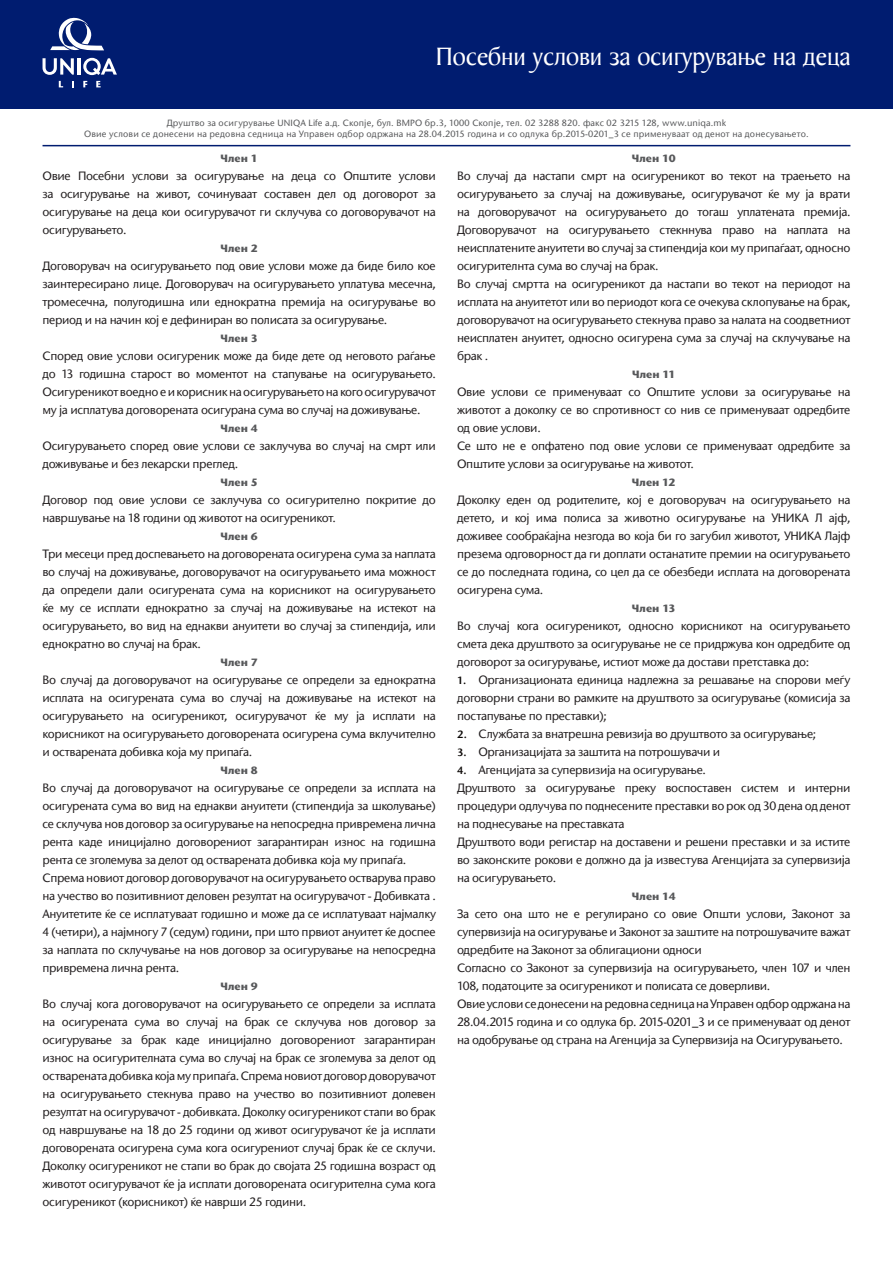
<style>
.page{position:relative;width:893px;height:1263px;background:#fff}
.page>*{position:absolute;margin:0;border:0;box-sizing:border-box;transform-origin:0 0}
.поглавје_наслов{font:27px "Baker Signet";color:#fff}
.текст{font:500 12px/18px "Stone Sans ITC";letter-spacing:-.03em;color:#231f20;text-align:justify}
.член{font:700 10.5px "Stone Sans ITC";color:#57585a}
.наслов_хедер{font:500 9px "Stone Sans ITC";letter-spacing:.015em;color:#57585a}
.s1{font-weight:600;font-size:10.5px;color:#0c0806}
</style>
<div class="page">
<div style="left:0;top:0;width:893px;height:108px;background:#001c70"></div>
<hr style="left:77px;top:58px;width:4px;height:17px;background:#fff">
<svg style="left:83px;top:58px;width:34px;height:17px"></svg>
<svg style="left:50px;top:17px;width:54px;height:33px"></svg>
<hr style="left:43px;top:145px;width:807px;height:1px;background:#001c70">
<svg style="left:43px;top:58px;width:31px;height:17px"></svg>
<svg style="left:59px;top:81px;width:4px;height:6px"></svg>
<svg style="left:72px;top:81px;width:2px;height:6px"></svg>
<svg style="left:83px;top:81px;width:4px;height:6px"></svg>
<svg style="left:96px;top:81px;width:5px;height:6px"></svg>
<p class="поглавје_наслов" style="left:436px;top:41px;width:416px">Посебни услови за осигурување на деца</p>
<p class="наслов_хедер" style="left:167px;top:117px;width:561px">Друштво за осигурување UNIQA Life а.д. Скопје, бул. ВМРО бр.3, 1000 Скопје, тел. 02 3288 820. факс 02 3215 128, www.uniqa.mk</p>
<p class="наслов_хедер" style="left:84px;top:128px;width:726px">Овие услови се донесени на редовна седница на Управен одбор одржана на 28.04.2015 година и со одлука бр.2015-0201_3 се применуваат од денот на донесувањето.</p>
<p class="член" style="left:220px;top:151px;width:39px">Член 1</p>
<p class="текст" style="left:43px;top:167px;width:395px">Овие Посебни услови за осигурување на деца со Општите услови за осигурување на живот, сочинуваат составен дел од договорот за осигурување на деца кои осигурувачот ги склучува со договорувачот на осигурувањето.</p>
<p class="член" style="left:220px;top:241px;width:39px">Член 2</p>
<p class="текст" style="left:43px;top:257px;width:395px">Договорувач на осигурувањето под овие услови може да биде било кое заинтересирано лице. Договорувач на осигурувањето уплатува месечна, тромесечна, полугодишна или еднократна премија на осигурување во период и на начин кој е дефиниран во полисата за осигурување.</p>
<p class="член" style="left:220px;top:331px;width:39px">Член 3</p>
<p class="текст" style="left:43px;top:347px;width:395px">Според овие услови осигуреник може да биде дете од неговото раѓање до 13 годишна старост во моментот на стапување на осигурувањето.<br>Осигуреникот воедно е и корисник на осигурувањето на кого осигурувачот му ја исплатува договорената осигурана сума во случај на доживување.</p>
<p class="член" style="left:220px;top:421px;width:39px">Член 4</p>
<p class="текст" style="left:43px;top:437px;width:395px">Осигурувањето според овие услови се заклучува во случај на смрт или доживување и без лекарски преглед.</p>
<p class="член" style="left:220px;top:475px;width:39px">Член 5</p>
<p class="текст" style="left:43px;top:491px;width:395px">Договор под овие услови се заклучува со осигурително покритие до навршување на 18 години од животот на осигуреникот.</p>
<p class="член" style="left:220px;top:529px;width:39px">Член 6</p>
<p class="текст" style="left:43px;top:545px;width:395px">Три месеци пред доспевањето на договорената осигурена сума за наплата во случај на доживување, договорувачот на осигурувањето има можност да определи дали осигурената сума на корисникот на осигурувањето ќе му се исплати еднократно за случај на доживување на истекот на осигурувањето, во вид на еднакви ануитети во случај за стипендија, или еднократно во случај на брак.</p>
<p class="член" style="left:220px;top:655px;width:39px">Член 7</p>
<p class="текст" style="left:43px;top:671px;width:395px">Во случај да договорувачот на осигурување се определи за еднократна исплата на осигурената сума во случај на доживување на истекот на осигурувањето на осигуреникот, осигурувачот ќе му ја исплати на корисникот на осигурувањето договорената осигурена сума вклучително и остварената добивка која му припаѓа.</p>
<p class="член" style="left:220px;top:763px;width:39px">Член 8</p>
<p class="текст" style="left:43px;top:779px;width:395px">Во случај да договорувачот на осигурување се определи за исплата на осигурената сума во вид на еднакви ануитети (стипендија за школување) се склучува нов договор за осигурување на непосредна привремена лична рента каде иницијално договорениот загарантиран износ на годишна рента се зголемува за делот од остварената добивка која му припаѓа.</p>
<p class="текст" style="left:43px;top:869px;width:395px">Спрема новиот договор договорувачот на осигурувањето остварува право на учество во позитивниот деловен резултат на осигурувачот - Добивката .<br>Ануитетите ќе се исплатуваат годишно и може да се исплатуваат најмалку 4 (четири), а најмногу 7 (седум) години, при што првиот ануитет ќе доспее за наплата по склучување на нов договор за осигурување на непосредна привремена лична рента.</p>
<p class="член" style="left:220px;top:979px;width:39px">Член 9</p>
<p class="текст" style="left:43px;top:995px;width:395px">Во случај кога договоpувачот на осигурувањето се определи за исплата на осигурената сума во случај на брак се склучува нов договор за осигурување за брак каде иницијално договорениот загарантиран износ на осигурителната сума во случај на брак се зголемува за делот од остварената добивка која му припаѓа. Спрема новиот договор доворувачот на осигурувањето стекнува право на учество во позитивниот долевен резултат на осигурувачот - добивката. Доколку осигуреникот стапи во брак од навршување на 18 до 25 години од живот осигурувачот ќе ја исплати договорената осигурена сума кога осигурениот случај брак ќе се склучи.<br>Доколку осигуреникот не стапи во брак до својата 25 годишна возраст од животот осигурувачот ќе ја исплати договорената осигурителна сума кога осигуреникот (корисникот) ќе наврши 25 години.</p>
<p class="член" style="left:632px;top:151px;width:46px">Член 10</p>
<p class="текст" style="left:457px;top:167px;width:395px">Во случај да настапи смрт на осигуреникот во текот на траењето на осигурувањето за случај на доживување, осигурувачот ќе му ја врати на договорувачот на осигурувањето до тогаш уплатената премија.<br>Договорувачот на осигурувањето стекннува право на наплата на неисплатените ануитети во случај за стипендија кои му припаѓаат, односно осигурителнта сума во случај на брак.</p>
<p class="текст" style="left:457px;top:275px;width:395px">Во случај смртта на осигуреникот да настапи во текот на периодот на исплата на ануитетот или во периодот кога се очекува склопување на брак, договорувачот на осигурувањето стекнува право за налата на соодветниот неисплатен ануитет, односно осигурена сума за случај на склучување на брак .</p>
<p class="член" style="left:632px;top:367px;width:45px">Член 11</p>
<p class="текст" style="left:457px;top:383px;width:395px">Овие услови се применуваат со Општите услови за осигурување на животот а доколку се во спротивност со нив се применуваат одредбите од овие услови.</p>
<p class="текст" style="left:457px;top:437px;width:395px">Се што не е опфатено под овие услови се применуваат одредбите за<br>Општите услови за осигурување на животот.</p>
<p class="член" style="left:632px;top:475px;width:45px">Член 12</p>
<p class="текст" style="left:457px;top:491px;width:395px">Доколку еден од родителите, кој е договорувач на осигурувањето на детето, и кој има полиса за животно осигурување на УНИКА Л ајф, доживее сообраќајна незгода во која би го загубил животот, УНИКА Лајф презема одговорност да ги доплати останатите премии на осигурувањето се до последната година, со цел да се обезбеди исплата на договорената осигурена сума.</p>
<p class="член" style="left:632px;top:601px;width:45px">Член 13</p>
<p class="текст" style="left:457px;top:617px;width:395px">Во случај кога осигуреникот, односно корисникот на осигурувањето смета дека друштвото за осигурување не се придржува кон одредбите од договорот за осигурување, истиот може да достави претставка до:</p>
<p class="текст" style="left:457px;top:671px;width:395px"><span class="s1">1.</span> Организационата единица надлежна за решавање на спорови меѓу договорни страни во рамките на друштвото за осигурување (комисија за постапување по преставки);</p>
<p class="текст" style="left:457px;top:725px;width:361px"><span class="s1">2.</span> Службата за внатрешна ревизија во друштвото за осигурување;</p>
<p class="текст" style="left:457px;top:743px;width:265px"><span class="s1">3.</span> Организацијата за заштита на потрошувачи и</p>
<p class="текст" style="left:457px;top:761px;width:250px"><span class="s1">4.</span> Агенцијата за супервизија на осигурување.</p>
<p class="текст" style="left:457px;top:779px;width:395px">Друштвото за осигурување преку воспоставен систем и интерни процедури одлучува по поднесените преставки во рок од 30 дена од денот на поднесување на преставката</p>
<p class="текст" style="left:457px;top:833px;width:395px">Друштвото води регистар на доставени и решени преставки и за истите во законските рокови е должно да ја известува Агенцијата за супервизија на осигурувањето.</p>
<p class="член" style="left:632px;top:889px;width:45px">Член 14</p>
<p class="текст" style="left:457px;top:905px;width:395px">За сето она што не е регулирано со овие Општи услови, Законот за супервизија на осигурување и Законот за заштите на потрошувачите важат одредбите на Законот за облигациони односи</p>
<p class="текст" style="left:457px;top:959px;width:395px">Согласно со Законот за супервизија на осигурувањето, член 107 и член<br>108, податоците за осигуреникот и полисата се доверливи.</p>
<p class="текст" style="left:457px;top:995px;width:395px">Овие услови се донесени на редовна седница на Управен одбор одржана на 28.04.2015 година и со одлука бр. 2015-0201_3 и се применуваат од денот на одобрување од страна на Агенција за Супервизија на Осигурувањето.</p>
</div>
